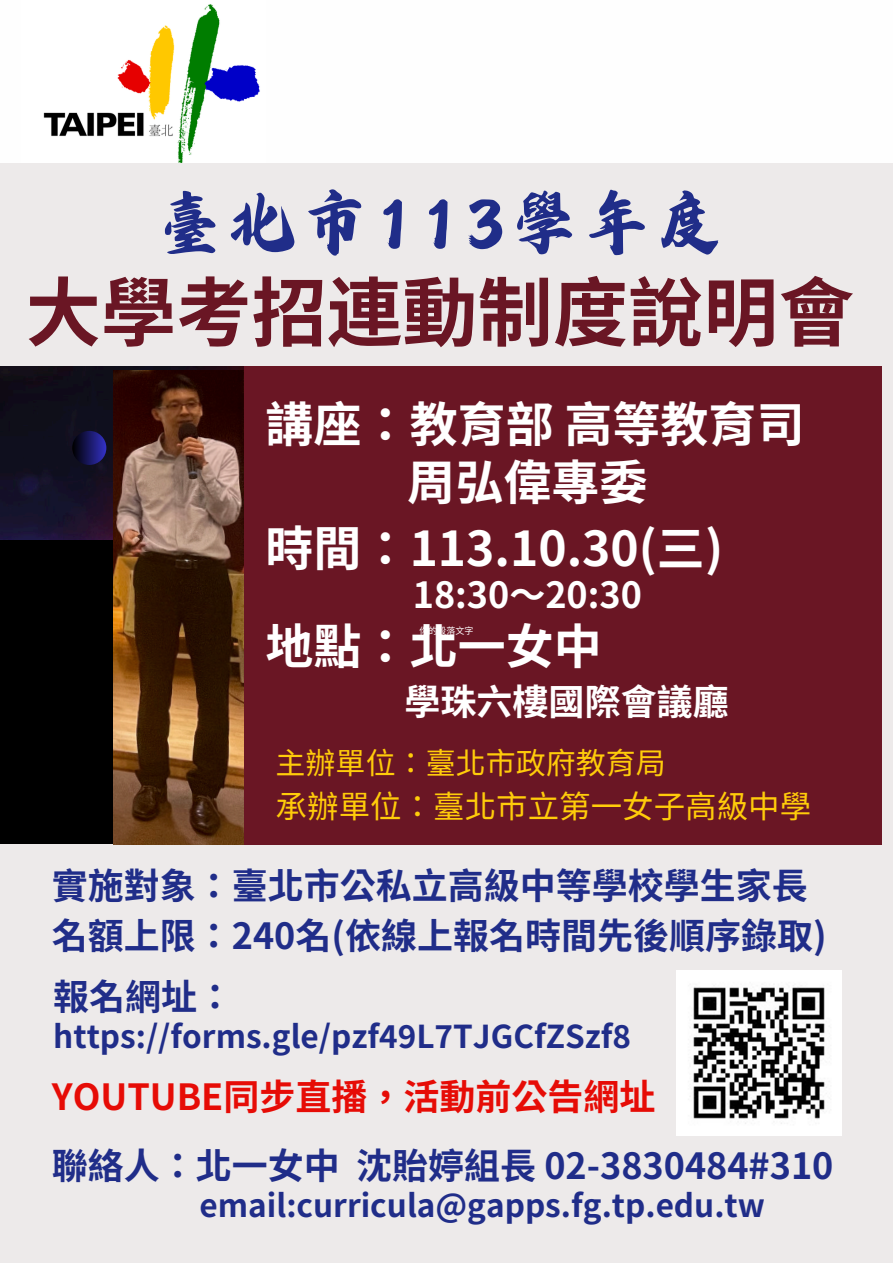
<style>
.page{position:relative;width:893px;height:1263px;background:#edeaea}
.page>*{position:absolute;margin:0;border:0;box-sizing:border-box;transform-origin:0 0}
.t1{font:80.62px "Canva Ling Xiao SC";color:#202d89}
.t2{font:700 75.3px "Noto Sans CJ Ksc";color:#6a1624}
.t3{font:700 48px/57.9px "Noto Sans TC";color:#fff;text-align:center}
.t4{font:700 36px/50.1px "Noto Sans TC";color:#202d89}
.t5{font:700 36px "Noto Sans TC";color:#fff}
.t6{font:700 36px "Noto Sans TC";color:#e60c06}
.t7{font:700 31.5px "Noto Sans TC";color:#202d89}
.t8{font:31.5px "Noto Sans TC";color:#ffcc0a}
.t9{font:30px "Noto Sans TC";color:#ffcc0a}
.t10{font:9px "Noto Sans CJ Ksc";color:#fff}
</style>
<div class="page">
<img style="left:0;top:366px;width:244px;height:175px">
<div style="left:360px;top:366px;width:521px;height:478px;background:#6a1624"></div>
<div style="left:72px;top:431px;width:34px;height:34px;background:linear-gradient(to right,#000,#312fbd);border-radius:50%"></div>
<div style="left:0;top:541px;width:120px;height:303px;background:#000"></div>
<div style="left:244px;top:366px;width:129px;height:478px;background:#6a1624"></div>
<img style="left:114px;top:371px;width:130px;height:473px">
<div style="left:0;top:0;width:893px;height:163px;background:#fefefe"></div>
<img style="left:43px;top:4px;width:217px;height:159px">
<img style="left:676px;top:971px;width:165px;height:165px">
<h3 class="t1" style="left:154px;top:186px;width:574px">臺北市113學年度</h3>
<p class="t2" style="left:26px;top:253px;width:830px">大學考招連動制度說明會</p>
<p class="t3" style="left:266px;top:392px;width:540px">講座：教育部高等教育司周弘偉專委</p>
<p class="t3" style="left:266px;top:516px;width:459px">時間：113.10.30(三)</p>
<p class="t5" style="left:413px;top:566px;width:231px">18:30～20:30</p>
<p class="t3" style="left:266px;top:614px;width:337px">地點：北一女中</p>
<p class="t5" style="left:404px;top:673px;width:325px">學珠六樓國際會議廳</p>
<h5 class="t10" style="left:419px;top:624px;width:56px">你的段落文字</h5>
<p class="t9" style="left:276px;top:739px;width:391px">主辦單位：臺北市政府教育局</p>
<h4 class="t8" style="left:276px;top:781px;width:537px">承辦單位：臺北市立第一女子高級中學</h4>
<h6 class="t4" style="left:52px;top:858px;width:776px">實施對象：臺北市公私立高級中等學校學生家長名額上限：240名(依線上報名時間先後順序錄取)</h6>
<p class="t4" style="left:53px;top:969px;width:181px">報名網址：</p>
<p class="t7" style="left:53px;top:1011px;width:576px">https://forms.gle/pzf49L7TJGCfZSzf8</p>
<h4 class="t6" style="left:52px;top:1068px;width:605px">YOUTUBE同步直播，活動前公告網址</h4>
<h4 class="t4" style="left:52px;top:1138px;width:783px">聯絡人：北一女中沈貽婷組長 02-3830484#310</h4>
<h6 class="t7" style="left:199px;top:1181px;width:567px">email:curricula@gapps.fg.tp.edu.tw</h6>
</div>
